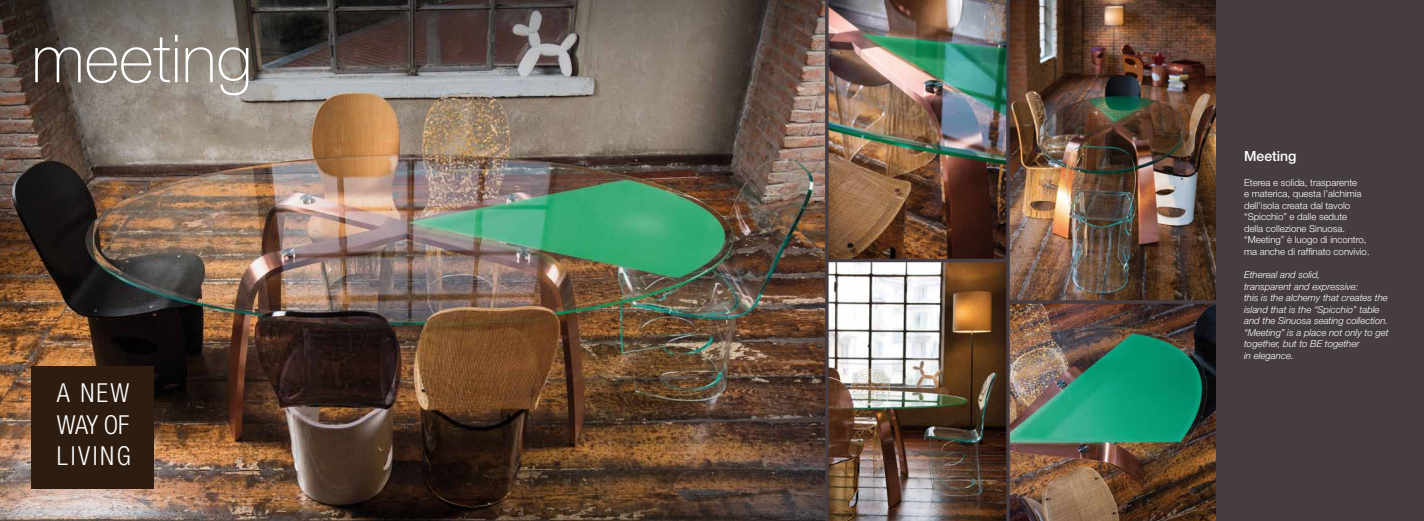
<style>
.page{position:relative;width:1424px;height:521px;background:#fff}
.page>*{position:absolute;margin:0;border:0;box-sizing:border-box;transform-origin:0 0}
.t1{font:100 66.5px "Helvetica Neue";color:#fff}
.t2{font:300 condensed 26.16px/31.4px "Helvetica Neue";letter-spacing:.09em;color:#fff;text-align:justify}
.t3{font:500 14px "Helvetica Neue";color:#fff}
.t4{font:italic 300 9.62px/11.5px "Helvetica Neue";color:#fff}
.t5{font:300 9.62px/11.5px "Helvetica Neue";color:#fff}
</style>
<div class="page">
<div style="left:712px;top:0;width:712px;height:521px;background:#463d42"></div>
<img style="left:0;top:0;width:1216px;height:521px">
<div style="left:32px;top:366px;width:122px;height:123px;background:#2d1d11"></div>
<hr style="left:1010px;top:300px;width:209px;height:4px;background:#463d42">
<hr style="left:827px;top:259px;width:179px;height:3px;background:#463d42">
<hr style="left:825px;top:0;width:3px;height:521px;background:#463d42">
<svg style="left:1006px;top:0;width:4px;height:521px"></svg>
<h1 class="t1" style="left:32px;top:21px;width:222px">meeting</h1>
<h2 class="t2" style="left:57px;top:377px;width:76px">A NEW WAY OF LIVING</h2>
<h3 class="t3" style="left:1244px;top:148px;width:54px">Meeting</h3>
<p class="t5" style="left:1244px;top:176px;width:127px">Eterea e solida, trasparente<br>e materica, questa l’alchimia dell’isola creata dal tavolo “Spicchio” e dalle sedute<br>della collezione Sinuosa. “Meeting” è luogo di incontro, ma anche di raffinato convivio.</p>
<p class="t4" style="left:1244px;top:269px;width:146px">Ethereal and solid,<br>transparent and expressive:<br>this is the alchemy that creates the island that is the “Spicchio” table and the Sinuosa seating collection. “Meeting” is a place not only to get together, but to BE together<br>in elegance.</p>
</div>
